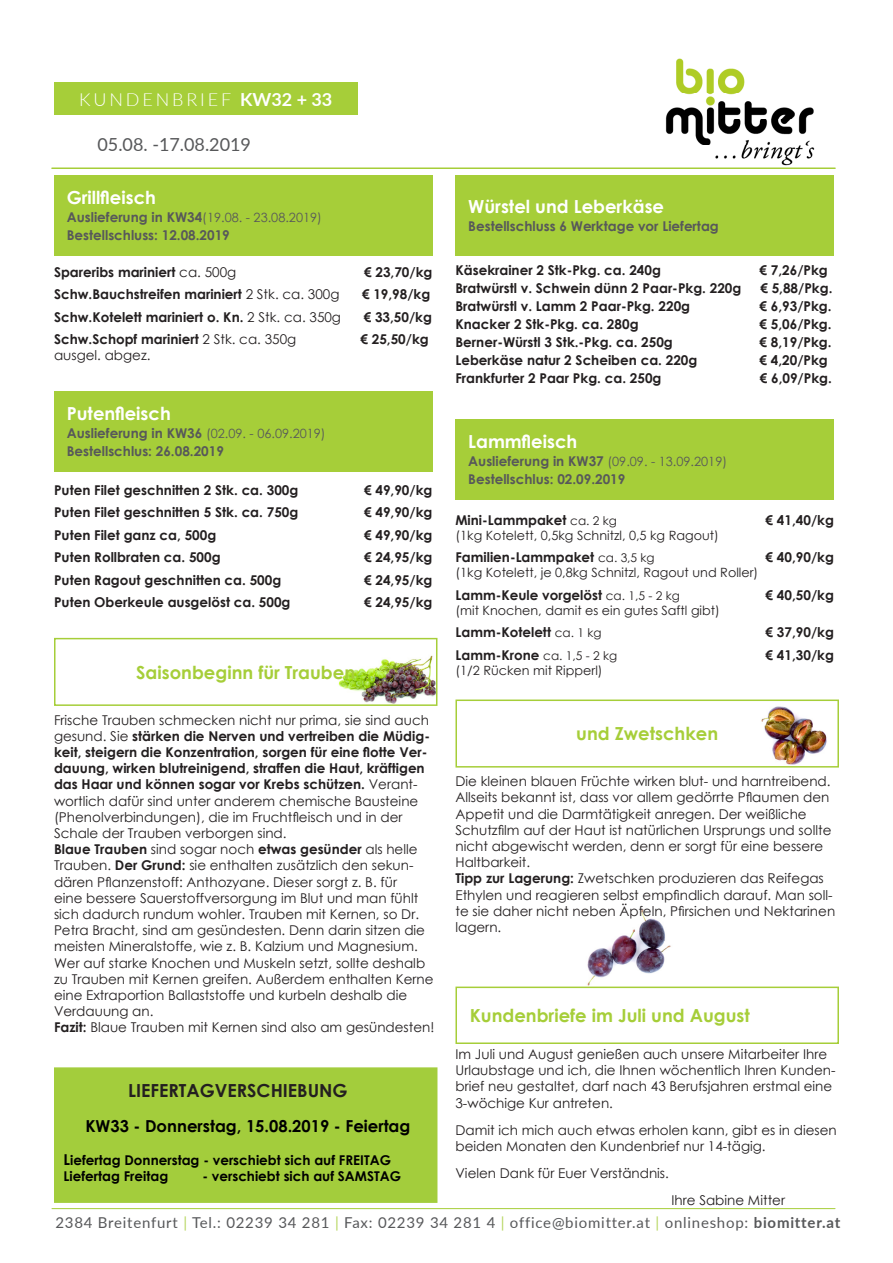
<style>
.page{position:relative;width:893px;height:1263px;background:#fff}
.page>*{position:absolute;margin:0;border:0;box-sizing:border-box;transform-origin:0 0}
.t1{font:700 18px "Century Gothic";color:#a6ce39}
.t2{font:700 18px "Century Gothic";color:#fff}
.t3{font:700 18px "Century Gothic";color:#231f20}
.t4{font:300 18px "Lato";letter-spacing:.16em;color:#fff}
.t5{font:18px "Lato";color:#57585a}
.t6{font:700 16.5px "Century Gothic";color:#000}
.t7{font:15px "Lato";letter-spacing:.05em;color:#57585a}
.t8{font:13.5px/16.2px "Century Gothic";color:#231f20}
.t9{font:700 13.5px "Century Gothic";color:#231f20}
.t10{font:700 13.5px "Century Gothic";color:#57585a}
.t11{font:700 13.5px "Century Gothic";color:#000}
.t12{font:12.75px "Century Gothic";color:#231f20}
.t13{font:12.75px "Century Gothic";color:#57585a}
.s1{font-weight:700}
.s2{font-weight:700;font-size:13.5px}
.s3{font-weight:400}
.s4{font-size:15px}
.s5{font-weight:400;font-size:12px}
.s6{color:#b6d65f}
</style>
<div class="page">
<img style="left:665px;top:58px;width:171px;height:111px">
<div style="left:54px;top:82px;width:304px;height:33px;background:#a6ce39"></div>
<hr style="left:52px;top:167px;width:783px;height:2px;background:#a6ce39">
<hr style="left:52px;top:1208px;width:783px;height:1px;background:#a6ce39">
<img style="left:587px;top:909px;width:84px;height:77px">
<img style="left:753px;top:706px;width:86px;height:62px">
<img style="left:338px;top:644px;width:100px;height:62px">
<div style="left:54px;top:175px;width:378px;height:81px;background:#a6ce39"></div>
<div style="left:455px;top:986px;width:384px;height:58px;border:2px solid #a6ce39"></div>
<div style="left:54px;top:1067px;width:383px;height:136px;background:#a3cd3c;border:2px solid #a3cd3c"></div>
<div style="left:54px;top:638px;width:383px;height:68px;border:2px solid #a6ce39"></div>
<div style="left:54px;top:391px;width:378px;height:81px;background:#a6ce39"></div>
<div style="left:455px;top:175px;width:379px;height:81px;background:#a6ce39"></div>
<div style="left:455px;top:419px;width:379px;height:81px;background:#a6ce39"></div>
<div style="left:455px;top:699px;width:384px;height:68px;border:2px solid #a6ce39"></div>
<p class="t4" style="left:79px;top:87px;width:255px">KUNDENBRIEF <span class="s1">KW32 + 33</span></p>
<p class="t5" style="left:98px;top:132px;width:155px">05.08. -17.08.2019</p>
<p class="t2" style="left:67px;top:184px;width:91px">Grillfleisch</p>
<p class="t13" style="left:67px;top:209px;width:257px"><span class="s2">Auslieferung in KW34</span>(19.08. - 23.08.2019)</p>
<p class="t10" style="left:67px;top:225px;width:165px">Bestellschluss: 12.08.2019</p>
<p class="t9" style="left:54px;top:261px;width:184px">Spareribs mariniert <span class="s3">ca. 500g</span></p>
<p class="t9" style="left:364px;top:261px;width:70px">€ 23,70/kg</p>
<p class="t9" style="left:54px;top:284px;width:287px">Schw.Bauchstreifen mariniert <span class="s3">2 Stk. ca. 300g</span></p>
<p class="t9" style="left:362px;top:284px;width:70px">€ 19,98/kg</p>
<p class="t9" style="left:54px;top:306px;width:289px">Schw.Kotelett mariniert o. Kn. <span class="s3">2 Stk. ca. 350g</span></p>
<p class="t9" style="left:364px;top:306px;width:70px">€ 33,50/kg</p>
<p class="t9" style="left:54px;top:329px;width:244px">Schw.Schopf mariniert <span class="s3">2 Stk. ca. 350g</span></p>
<p class="t9" style="left:360px;top:329px;width:70px">€ 25,50/kg</p>
<p class="t8" style="left:54px;top:347px;width:98px">ausgel. abgez.</p>
<p class="t2" style="left:67px;top:400px;width:106px">Putenfleisch</p>
<p class="t13" style="left:67px;top:425px;width:260px"><span class="s2">Auslieferung in KW36</span> (02.09. - 06.09.2019)</p>
<p class="t10" style="left:67px;top:441px;width:159px">Bestellschlus: 26.08.2019</p>
<p class="t9" style="left:54px;top:480px;width:246px">Puten Filet geschnitten 2 Stk. ca. 300g</p>
<p class="t9" style="left:364px;top:480px;width:70px">€ 49,90/kg</p>
<p class="t9" style="left:54px;top:502px;width:246px">Puten Filet geschnitten 5 Stk. ca. 750g</p>
<p class="t9" style="left:364px;top:502px;width:70px">€ 49,90/kg</p>
<p class="t9" style="left:54px;top:525px;width:164px">Puten Filet ganz ca, 500g</p>
<p class="t9" style="left:364px;top:525px;width:70px">€ 49,90/kg</p>
<p class="t9" style="left:54px;top:547px;width:168px">Puten Rollbraten ca. 500g</p>
<p class="t9" style="left:364px;top:547px;width:70px">€ 24,95/kg</p>
<p class="t9" style="left:54px;top:570px;width:229px">Puten Ragout geschnitten ca. 500g</p>
<p class="t9" style="left:364px;top:570px;width:70px">€ 24,95/kg</p>
<p class="t9" style="left:54px;top:592px;width:238px">Puten Oberkeule ausgelöst ca. 500g</p>
<p class="t9" style="left:364px;top:592px;width:70px">€ 24,95/kg</p>
<p class="t1" style="left:136px;top:658px;width:220px">Saisonbeginn für Trauben</p>
<p class="t8" style="left:54px;top:711px;width:377px">Frische Trauben schmecken nicht nur prima, sie sind auch gesund. Sie <span class="s1">stärken die Nerven und vertreiben die Müdig&shy;keit, steigern die Konzentration, sorgen für eine flotte Ver&shy;dauung, wirken blutreinigend, straffen die Haut, kräftigen das Haar und können sogar vor Krebs schützen.</span> Verant&shy;wortlich dafür sind unter anderem chemische Bausteine (Phenolverbindungen), die im Fruchtfleisch und in der Schale der Trauben verborgen sind.</p>
<p class="t8" style="left:54px;top:841px;width:381px"><span class="s1">Blaue Trauben</span> sind sogar noch <span class="s1">etwas gesünder</span> als helle Trauben. <span class="s1">Der Grund:</span> sie enthalten zusätzlich den sekun&shy;dären Pflanzenstoff: Anthozyane. Dieser sorgt z. B. für<br>eine bessere Sauerstoffversorgung im Blut und man fühlt sich dadurch rundum wohler. Trauben mit Kernen, so Dr.<br>Petra Bracht, sind am gesündesten. Denn darin sitzen die meisten Mineralstoffe, wie z. B. Kalzium und Magnesium.<br>Wer auf starke Knochen und Muskeln setzt, sollte deshalb zu Trauben mit Kernen greifen. Außerdem enthalten Kerne eine Extraportion Ballaststoffe und kurbeln deshalb die Verdauung an.</p>
<p class="t8" style="left:54px;top:1019px;width:382px"><span class="s1">Fazit:</span> Blaue Trauben mit Kernen sind also am gesündesten!</p>
<p class="t3" style="left:128px;top:1076px;width:221px">LIEFERTAGVERSCHIEBUNG</p>
<p class="t6" style="left:85px;top:1113px;width:327px">KW33 - Donnerstag, 15.08.2019 - Feiertag</p>
<p class="t11" style="left:64px;top:1149px;width:329px"><span class="s4">L</span>iefertag Donnerstag - verschiebt sich auf FREITAG</p>
<p class="t11" style="left:64px;top:1165px;width:106px">Liefertag Freitag</p>
<p class="t11" style="left:202px;top:1165px;width:200px">- verschiebt sich auf SAMSTAG</p>
<p class="t2" style="left:468px;top:193px;width:197px">Würstel und Leberkäse</p>
<p class="t10" style="left:468px;top:216px;width:252px">Bestellschluss 6 Werktage vor Liefertag</p>
<p class="t9" style="left:455px;top:260px;width:207px">Käsekrainer 2 Stk-Pkg. ca. 240g</p>
<p class="t9" style="left:759px;top:260px;width:70px">€ 7,26/Pkg</p>
<p class="t9" style="left:455px;top:278px;width:287px">Bratwürstl v. Schwein dünn 2 Paar-Pkg. 220g</p>
<p class="t9" style="left:760px;top:278px;width:74px">€ 5,88/Pkg.</p>
<p class="t9" style="left:455px;top:296px;width:236px">Bratwürstl v. Lamm 2 Paar-Pkg. 220g</p>
<p class="t9" style="left:759px;top:296px;width:74px">€ 6,93/Pkg.</p>
<p class="t9" style="left:455px;top:314px;width:185px">Knacker 2 Stk-Pkg. ca. 280g</p>
<p class="t9" style="left:759px;top:314px;width:74px">€ 5,06/Pkg.</p>
<p class="t9" style="left:455px;top:332px;width:219px">Berner-Würstl 3 Stk.-Pkg. ca. 250g</p>
<p class="t9" style="left:759px;top:332px;width:74px">€ 8,19/Pkg.</p>
<p class="t9" style="left:455px;top:350px;width:243px">Leberkäse natur 2 Scheiben ca. 220g</p>
<p class="t9" style="left:759px;top:350px;width:70px">€ 4,20/Pkg</p>
<p class="t9" style="left:455px;top:368px;width:208px">Frankfurter 2 Paar Pkg. ca. 250g</p>
<p class="t9" style="left:760px;top:368px;width:74px">€ 6,09/Pkg.</p>
<p class="t2" style="left:468px;top:428px;width:111px">Lammfleisch</p>
<p class="t13" style="left:468px;top:452px;width:260px"><span class="s2">Auslieferung in KW37</span> (09.09. - 13.09.2019)</p>
<p class="t10" style="left:468px;top:469px;width:159px">Bestellschlus: 02.09.2019</p>
<p class="t9" style="left:455px;top:510px;width:163px">Mini-Lammpaket <span class="s5">ca. 2 kg</span></p>
<p class="t9" style="left:766px;top:510px;width:70px">€ 41,40/kg</p>
<p class="t12" style="left:455px;top:526px;width:265px">(1kg Kotelett, 0,5kg Schnitzl, 0,5 kg Ragout)</p>
<p class="t9" style="left:455px;top:547px;width:201px">Familien-Lammpaket <span class="s5">ca. 3,5 kg</span></p>
<p class="t9" style="left:766px;top:547px;width:70px">€ 40,90/kg</p>
<p class="t12" style="left:455px;top:564px;width:304px">(1kg Kotelett, je 0,8kg Schnitzl, Ragout und Roller)</p>
<p class="t9" style="left:455px;top:585px;width:226px">Lamm-Keule vorgelöst <span class="s5">ca. 1,5 - 2 kg</span></p>
<p class="t9" style="left:766px;top:585px;width:70px">€ 40,50/kg</p>
<p class="t12" style="left:455px;top:601px;width:266px">(mit Knochen, damit es ein gutes Saftl gibt)</p>
<p class="t9" style="left:455px;top:622px;width:148px">Lamm-Kotelett <span class="s5">ca. 1 kg</span></p>
<p class="t9" style="left:766px;top:622px;width:70px">€ 37,90/kg</p>
<p class="t9" style="left:455px;top:645px;width:163px">Lamm-Krone <span class="s5">ca. 1,5 - 2 kg</span></p>
<p class="t9" style="left:766px;top:645px;width:70px">€ 41,30/kg</p>
<p class="t12" style="left:455px;top:661px;width:149px">(1/2 Rücken mit Ripperl)</p>
<p class="t1" style="left:576px;top:720px;width:143px">und Zwetschken</p>
<p class="t8" style="left:455px;top:773px;width:377px">Die kleinen blauen Früchte wirken blut- und harntreibend.<br>Allseits bekannt ist, dass vor allem gedörrte Pflaumen den Appetit und die Darmtätigkeit anregen. Der weißliche Schutzfilm auf der Haut ist natürlichen Ursprungs und sollte nicht abgewischt werden, denn er sorgt für eine bessere Haltbarkeit.</p>
<p class="t8" style="left:455px;top:870px;width:381px"><span class="s1">Tipp zur Lagerung:</span> Zwetschken produzieren das Reifegas Ethylen und reagieren selbst empfindlich darauf. Man soll&shy;te sie daher nicht neben Äpfeln, Pfirsichen und Nektarinen lagern.</p>
<p class="t1" style="left:470px;top:1002px;width:282px">Kundenbriefe im Juli und August</p>
<p class="t8" style="left:455px;top:1046px;width:382px">Im Juli und August genießen auch unsere Mitarbeiter Ihre Urlaubstage und ich, die Ihnen wöchentlich Ihren Kunden&shy;brief neu gestaltet, darf nach 43 Berufsjahren erstmal eine 3-wöchige Kur antreten.</p>
<p class="t8" style="left:455px;top:1121px;width:383px">Damit ich mich auch etwas erholen kann, gibt es in diesen beiden Monaten den Kundenbrief nur 14-tägig.</p>
<p class="t8" style="left:455px;top:1164px;width:215px">Vielen Dank für Euer Verständnis.</p>
<p class="t8" style="left:671px;top:1191px;width:115px">Ihre Sabine Mitter</p>
<p class="t7" style="left:55px;top:1212px;width:786px">2384 Breitenfurt <span class="s6">|</span> Tel.: 02239 34 281 <span class="s6">|</span> Fax: 02239 34 281 4 <span class="s6">|</span> office@biomitter.at <span class="s6">|</span> onlineshop: <span class="s1">biomitter.at</span></p>
</div>
